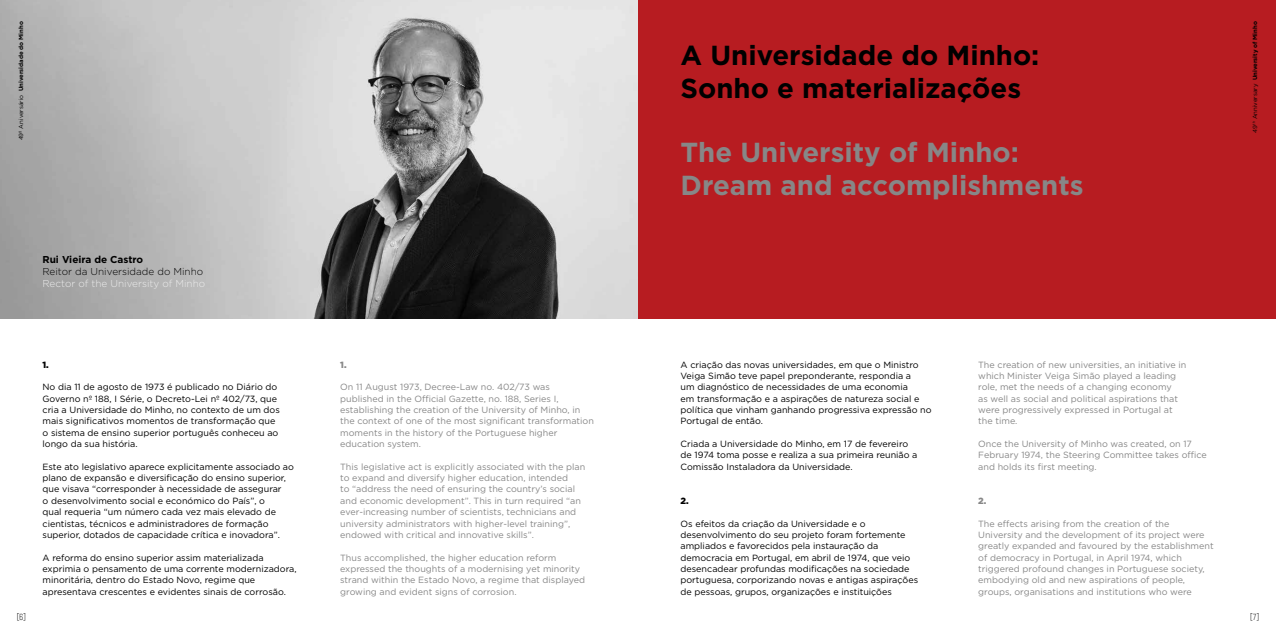
<style>
.page{position:relative;width:1276px;height:638px;background:#fff}
.page>*{position:absolute;margin:0;border:0;box-sizing:border-box;transform-origin:0 0}
.t1{font:700 27.5px/33px "Gotham";color:#878787}
.t2{font:700 27.5px/33px "Gotham";color:#000}
.t3{font:300 10px "Gotham";color:#ededed}
.t4{font:300 10px "Gotham";color:#000}
.t5{font:700 10px "Gotham";color:#000}
.t6{font:9px/11.3px "Gotham";color:#000}
.t7{font:9px/11.3px "Gotham";color:#878787}
.t8{font:900 9px "Gotham";color:#000}
.t9{font:900 9px "Gotham";color:#878787}
.t10{font:8px "Politica";color:#000}
.t11{font:700 6px "Gotham";color:#000}
.s1{font-weight:400}
</style>
<div class="page">
<div style="left:638px;top:0;width:638px;height:319px;background:#b71c21"></div>
<img style="left:0;top:0;width:638px;height:319px">
<p class="t11" style="left:17px;top:140px;width:121px;rotate:-90deg"><span class="s1">49º Aniversário</span> Universidade do Minho</p>
<p class="t11" style="left:1251px;top:132px;width:113px;rotate:-90deg"><span class="s1">49</span><sup>th</sup> <span class="s1">Anniversary</span> University of Minho</p>
<h1 class="t2" style="left:680px;top:38px;width:360px">A Universidade do Minho:<br>Sonho e materializações</h1>
<h1 class="t1" style="left:680px;top:136px;width:405px">The University of Minho:<br>Dream and accomplishments</h1>
<p class="t5" style="left:43px;top:253px;width:102px">Rui Vieira de Castro</p>
<p class="t4" style="left:43px;top:265px;width:162px">Reitor da Universidade do Minho</p>
<p class="t3" style="left:43px;top:277px;width:164px">Rector of the University of Minho</p>
<p class="t8" style="left:43px;top:358px;width:8px">1.</p>
<p class="t6" style="left:43px;top:381px;width:239px">No dia 11 de agosto de 1973 é publicado no Diário do Governo nº 188, I Série, o Decreto-Lei nº 402/73, que cria a Universidade do Minho, no contexto de um dos mais significativos momentos de transformação que o sistema de ensino superior português conheceu ao longo da sua história.</p>
<p class="t6" style="left:43px;top:461px;width:253px">Este ato legislativo aparece explicitamente associado ao plano de expansão e diversificação do ensino superior, que visava “corresponder à necessidade de assegurar<br>o desenvolvimento social e económico do País”, o<br>qual requeria “um número cada vez mais elevado de cientistas, técnicos e administradores de formação superior, dotados de capacidade crítica e inovadora”.</p>
<p class="t6" style="left:43px;top:551px;width:255px">A reforma do ensino superior assim materializada exprimia o pensamento de uma corrente modernizadora, minoritária, dentro do Estado Novo, regime que apresentava crescentes e evidentes sinais de corrosão.</p>
<p class="t9" style="left:340px;top:358px;width:8px">1.</p>
<p class="t7" style="left:340px;top:381px;width:255px">On 11 August 1973, Decree-Law no. 402/73 was published in the Official Gazette, no. 188, Series I, establishing the creation of the University of Minho, in the context of one of the most significant transformation moments in the history of the Portuguese higher education system.</p>
<p class="t7" style="left:340px;top:461px;width:246px">This legislative act is explicitly associated with the plan to expand and diversify higher education, intended<br>to “address the need of ensuring the country’s social and economic development”. This in turn required “an ever-increasing number of scientists, technicians and university administrators with higher-level training”, endowed with critical and innovative skills”.</p>
<p class="t7" style="left:340px;top:551px;width:246px">Thus accomplished, the higher education reform expressed the thoughts of a modernising yet minority strand within the Estado Novo, a regime that displayed growing and evident signs of corrosion.</p>
<p class="t6" style="left:680px;top:358px;width:252px">A criação das novas universidades, em que o Ministro Veiga Simão teve papel preponderante, respondia a<br>um diagnóstico de necessidades de uma economia<br>em transformação e a aspirações de natureza social e política que vinham ganhando progressiva expressão no Portugal de então.</p>
<p class="t6" style="left:680px;top:438px;width:238px">Criada a Universidade do Minho, em 17 de fevereiro de 1974 toma posse e realiza a sua primeira reunião a<br>Comissão Instaladora da Universidade.</p>
<p class="t8" style="left:680px;top:494px;width:10px">2.</p>
<p class="t6" style="left:680px;top:517px;width:239px">Os efeitos da criação da Universidade e o desenvolvimento do seu projeto foram fortemente ampliados e favorecidos pela instauração da democracia em Portugal, em abril de 1974, que veio desencadear profundas modificações na sociedade portuguesa, corporizando novas e antigas aspirações de pessoas, grupos, organizações e instituições</p>
<p class="t7" style="left:978px;top:358px;width:210px">The creation of new universities, an initiative in which Minister Veiga Simão played a leading role, met the needs of a changing economy<br>as well as social and political aspirations that were progressively expressed in Portugal at the time.</p>
<p class="t7" style="left:978px;top:438px;width:230px">Once the University of Minho was created, on 17<br>February 1974, the Steering Committee takes office and holds its first meeting.</p>
<p class="t9" style="left:978px;top:494px;width:10px">2.</p>
<p class="t7" style="left:978px;top:517px;width:237px">The effects arising from the creation of the University and the development of its project were greatly expanded and favoured by the establishment of democracy in Portugal, in April 1974, which triggered profound changes in Portuguese society, embodying old and new aspirations of people, groups, organisations and institutions who were</p>
<p class="t10" style="left:17px;top:611px;width:11px">[6]</p>
<p class="t10" style="left:1250px;top:611px;width:11px">[7]</p>
</div>
